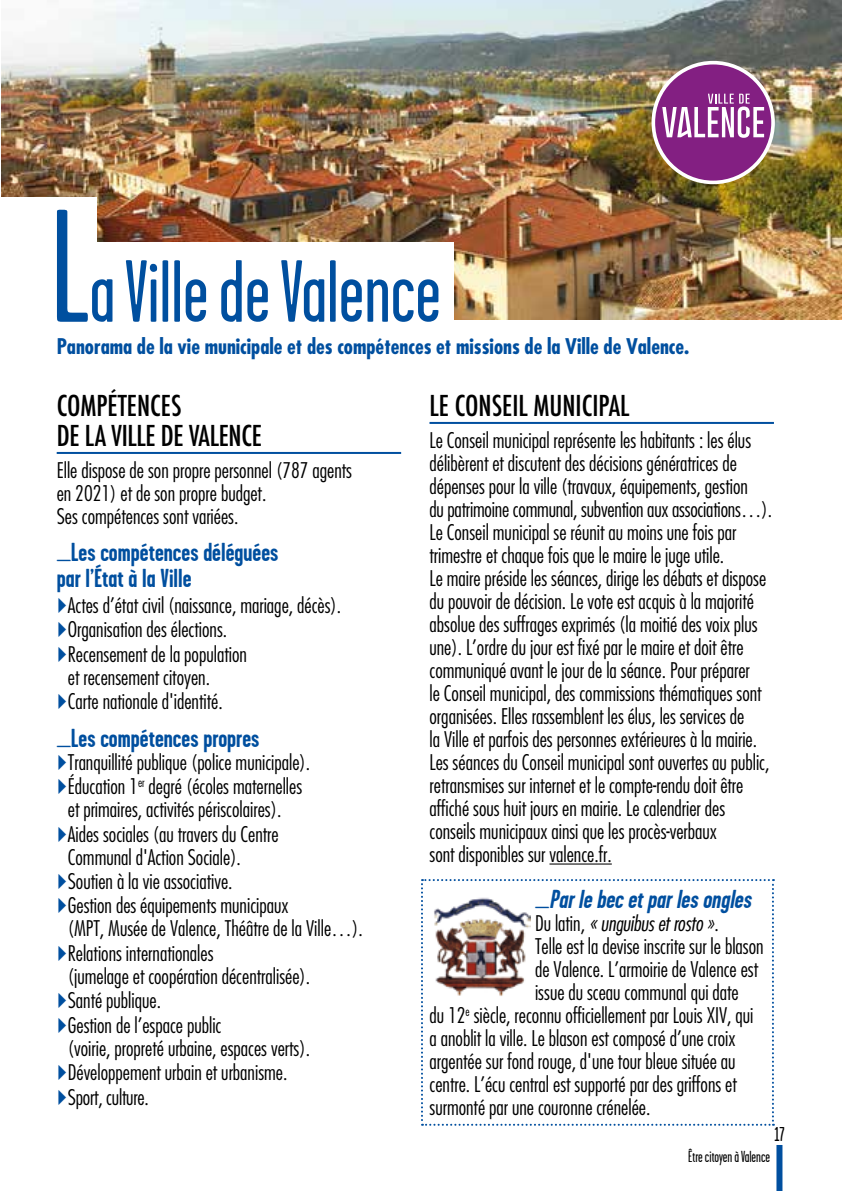
<style>
.page{position:relative;width:842px;height:1191px;background:#fff}
.page>*{position:absolute;margin:0;border:0;box-sizing:border-box;transform-origin:0 0}
.t1{font:88px "Garage Gothic";color:#004f9f}
.t2{font:500 condensed 28px/30px "Futura";color:#000}
.t3{font:700 26px/26px "Garage Gothic";color:#004f9f}
.t4{font:italic 700 26px "Garage Gothic";color:#004f9f}
.t5{font:300 condensed 21px/23px "Futura";color:#000}
.t6{font:700 condensed 21px "Futura";color:#004f9f}
.t7{font:italic 300 condensed 21px "Futura";color:#000}
.t8{font:20px "Garage Gothic";color:#000}
.t9{font:16px "Garage Gothic";color:#000}
.s1{font-size:160px}
.s2{font-style:normal}
</style>
<div class="page">
<svg style="left:421px;top:879px;width:353px;height:246px"></svg>
<img style="left:1px;top:0;width:841px;height:320px">
<div style="left:0;top:197px;width:96px;height:150px;background:#fff"></div>
<div style="left:0;top:242px;width:454px;height:79px;background:#fff"></div>
<hr style="left:57px;top:452px;width:344px;height:2px;background:#004f9f">
<hr style="left:429px;top:422px;width:345px;height:2px;background:#004f9f">
<hr style="left:549px;top:863px;width:63px;height:1px;background:#000">
<img style="left:434px;top:895px;width:97px;height:101px">
<img style="left:651px;top:61px;width:124px;height:123px">
<div style="left:776px;top:1145px;width:6px;height:46px;background:#004f9f"></div>
<h1 class="t1" style="left:51px;top:246px;width:392px"><span class="s1">L</span>a Ville de Valence</h1>
<p class="t6" style="left:57px;top:332px;width:634px">Panorama de la vie municipale et des compétences et missions de la Ville de Valence.</p>
<h2 class="t2" style="left:57px;top:391px;width:207px">COMPÉTENCES<br>DE LA VILLE DE VALENCE</h2>
<p class="t5" style="left:57px;top:458px;width:297px">Elle dispose de son propre personnel (787 agents en 2021) et de son propre budget.<br>Ses compétences sont variées.</p>
<p class="t3" style="left:57px;top:539px;width:223px"><sub>—</sub>Les compétences déléguées par l’État à la Ville</p>
<p class="t5" style="left:68px;top:593px;width:275px;line-height:24px">Actes d’état civil (naissance, mariage, décès).<br>Organisation des élections.<br>Recensement de la population<br>et recensement citoyen.<br>Carte nationale d'identité.</p>
<p class="t3" style="left:57px;top:725px;width:204px"><sub>—</sub>Les compétences propres</p>
<p class="t5" style="left:68px;top:750px;width:297px;line-height:24px">Tranquillité publique (police municipale).<br>Éducation 1<sup>er</sup> degré (écoles maternelles<br>et primaires, activités périscolaires).<br>Aides sociales (au travers du Centre<br>Communal d'Action Sociale).<br>Soutien à la vie associative.<br>Gestion des équipements municipaux<br>(MPT, Musée de Valence, Théâtre de la Ville…).<br>Relations internationales<br>(jumelage et coopération décentralisée).<br>Santé publique.<br>Gestion de l’espace public<br>(voirie, propreté urbaine, espaces verts).<br>Développement urbain et urbanisme.<br>Sport, culture.</p>
<h2 class="t2" style="left:429px;top:391px;width:202px">LE CONSEIL MUNICIPAL</h2>
<p class="t5" style="left:429px;top:428px;width:344px">Le Conseil municipal représente les habitants : les élus délibèrent et discutent des décisions génératrices de dépenses pour la ville (travaux, équipements, gestion<br>du patrimoine communal, subvention aux associations…).<br>Le Conseil municipal se réunit au moins une fois par trimestre et chaque fois que le maire le juge utile.<br>Le maire préside les séances, dirige les débats et dispose du pouvoir de décision. Le vote est acquis à la majorité absolue des suffrages exprimés (la moitié des voix plus une). L’ordre du jour est fixé par le maire et doit être communiqué avant le jour de la séance. Pour préparer<br>le Conseil municipal, des commissions thématiques sont organisées. Elles rassemblent les élus, les services de<br>la Ville et parfois des personnes extérieures à la mairie.<br>Les séances du Conseil municipal sont ouvertes au public, retransmises sur internet et le compte-rendu doit être affiché sous huit jours en mairie. Le calendrier des conseils municipaux ainsi que les procès-verbaux<br>sont disponibles sur valence.fr.</p>
<p class="t4" style="left:535px;top:885px;width:222px"><sub>—</sub> Parlebecetparlesongles</p>
<p class="t7" style="left:535px;top:909px;width:185px"><span class="s2">Du latin,</span> « unguibus et rosto »<span class="s2">.</span></p>
<p class="t5" style="left:535px;top:934px;width:230px">Telle est la devise inscrite sur le blason</p>
<p class="t5" style="left:535px;top:957px;width:225px">de Valence. L’armoirie de Valence est</p>
<p class="t5" style="left:535px;top:980px;width:205px">issue du sceau communal qui date</p>
<p class="t5" style="left:429px;top:1003px;width:325px">du 12<sup>e</sup> siècle, reconnu officiellement par Louis XIV, qui</p>
<p class="t5" style="left:429px;top:1026px;width:307px">a anoblit la ville. Le blason est composé d’une croix</p>
<p class="t5" style="left:429px;top:1049px;width:308px">argentée sur fond rouge, d'une tour bleue située au</p>
<p class="t5" style="left:429px;top:1072px;width:309px">centre. L’écu central est supporté par des griffons et</p>
<p class="t5" style="left:429px;top:1095px;width:222px">surmonté par une couronne crénelée.</p>
<p class="t8" style="left:774px;top:1124px;width:12px">17</p>
<p class="t9" style="left:688px;top:1148px;width:83px">Être citoyen à Valence</p>
</div>
